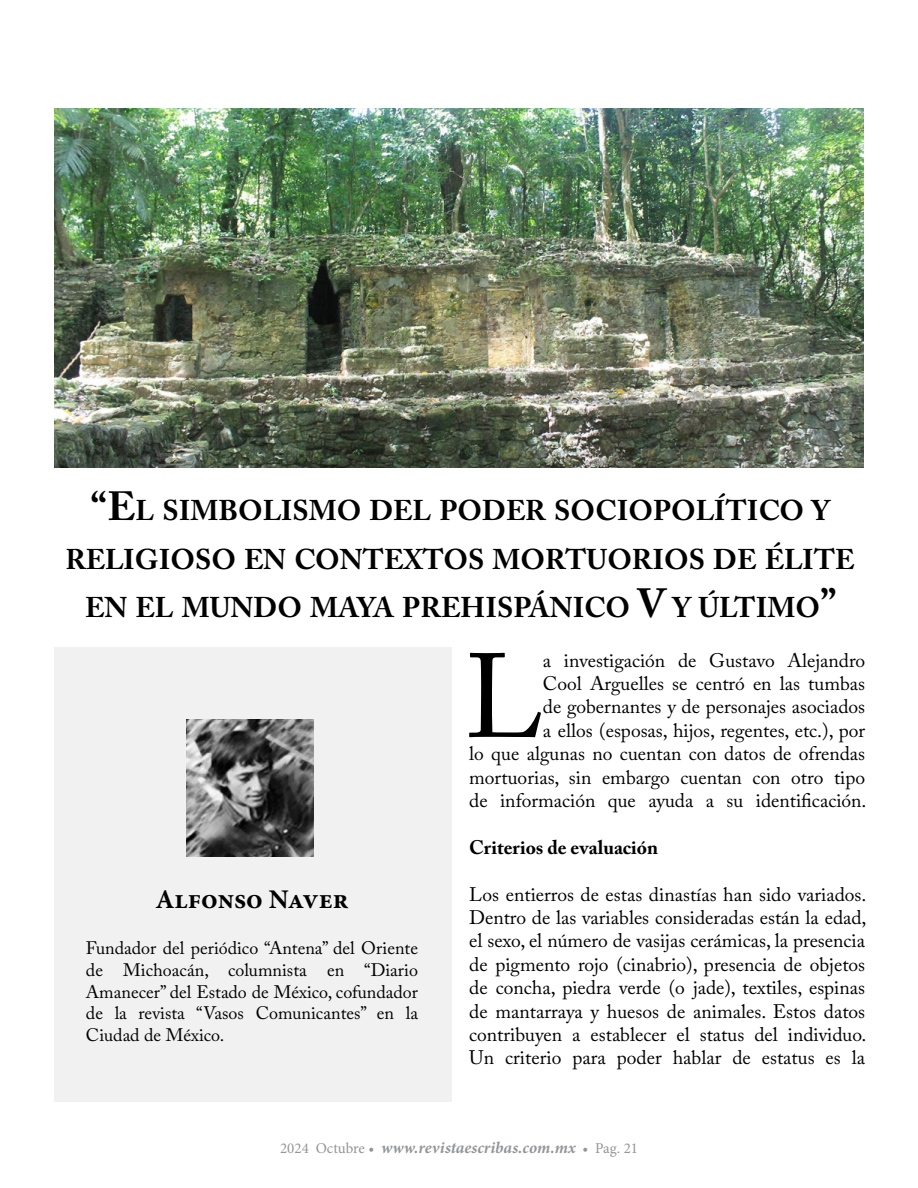
<style>
.page{position:relative;width:918px;height:1188px;background:#fff}
.page>*{position:absolute;margin:0;border:0;box-sizing:border-box;transform-origin:0 0}
.t1{font:118.2px "Adobe Caslon Pro";color:#000}
.t2{font:700 28.35px/48.6px "Adobe Caslon Pro";color:#000;text-align:center}
.t3{font:700 27px "Minion Pro";color:#000}
.t4{font:19.5px/23.4px "Adobe Caslon Pro";color:#000;text-align:right}
.t5{font:700 19.5px "Adobe Caslon Pro";color:#000}
.t6{font:18px/21.6px "Adobe Caslon Pro";color:#000;text-align:justify}
.t7{font:italic 700 16.5px "Minion Pro";letter-spacing:.005em;color:#939598}
.s1{font-size:40.5px}
.s2{font-weight:400;font-style:normal;font-size:15px}
</style>
<div class="page">
<div style="left:54px;top:647px;width:398px;height:454px;background:#f1f1f2"></div>
<img style="left:186px;top:719px;width:128px;height:138px">
<img style="left:54px;top:108px;width:810px;height:360px">
<h2 class="t2" style="left:65px;top:486px;width:791px"><span class="s1">“E</span>L SIMBOLISMO DEL PODER SOCIOPOLÍTICO Y<br>RELIGIOSO EN CONTEXTOS MORTUORIOS DE ÉLITE<br>EN EL MUNDO MAYA PREHISPÁNICO <span class="s1">V</span> Y ÚLTIMO<span class="s1">”</span></h2>
<h1 class="t1" style="left:465px;top:627px;width:80px">L</h1>
<p class="t4" style="left:469px;top:648px;width:399px">a investigación de Gustavo Alejandro<br>Cool Arguelles se centró en las tumbas<br>de gobernantes y de personajes asociados<br>a ellos (esposas, hijos, regentes, etc.), por<br>lo que algunas no cuentan con datos de ofrendas mortuorias, sin embargo cuentan con otro tipo de información que ayuda a su identificación.</p>
<p class="t5" style="left:469px;top:836px;width:191px">Criterios de evaluación</p>
<p class="t4" style="left:469px;top:882px;width:399px;text-align:justify">Los entierros de estas dinastías han sido variados.<br>Dentro de las variables consideradas están la edad, el sexo, el número de vasijas cerámicas, la presencia de pigmento rojo (cinabrio), presencia de objetos de concha, piedra verde (o jade), textiles, espinas de mantarraya y huesos de animales. Estos datos contribuyen a establecer el status del individuo.<br>Un criterio para poder hablar de estatus es la</p>
<h3 class="t3" style="left:155px;top:880px;width:195px">Alfonso Naver</h3>
<p class="t6" style="left:86px;top:937px;width:334px">Fundador del periódico “Antena” del Oriente de Michoacán, columnista en “Diario Amanecer” del Estado de México, cofundador de la revista “Vasos Comunicantes” en la Ciudad de México.</p>
<p class="t7" style="left:280px;top:1136px;width:360px"><span class="s2">2024 Octubre •</span> www.revistaescribas.com.mx <span class="s2">• Pag. 21</span></p>
</div>
